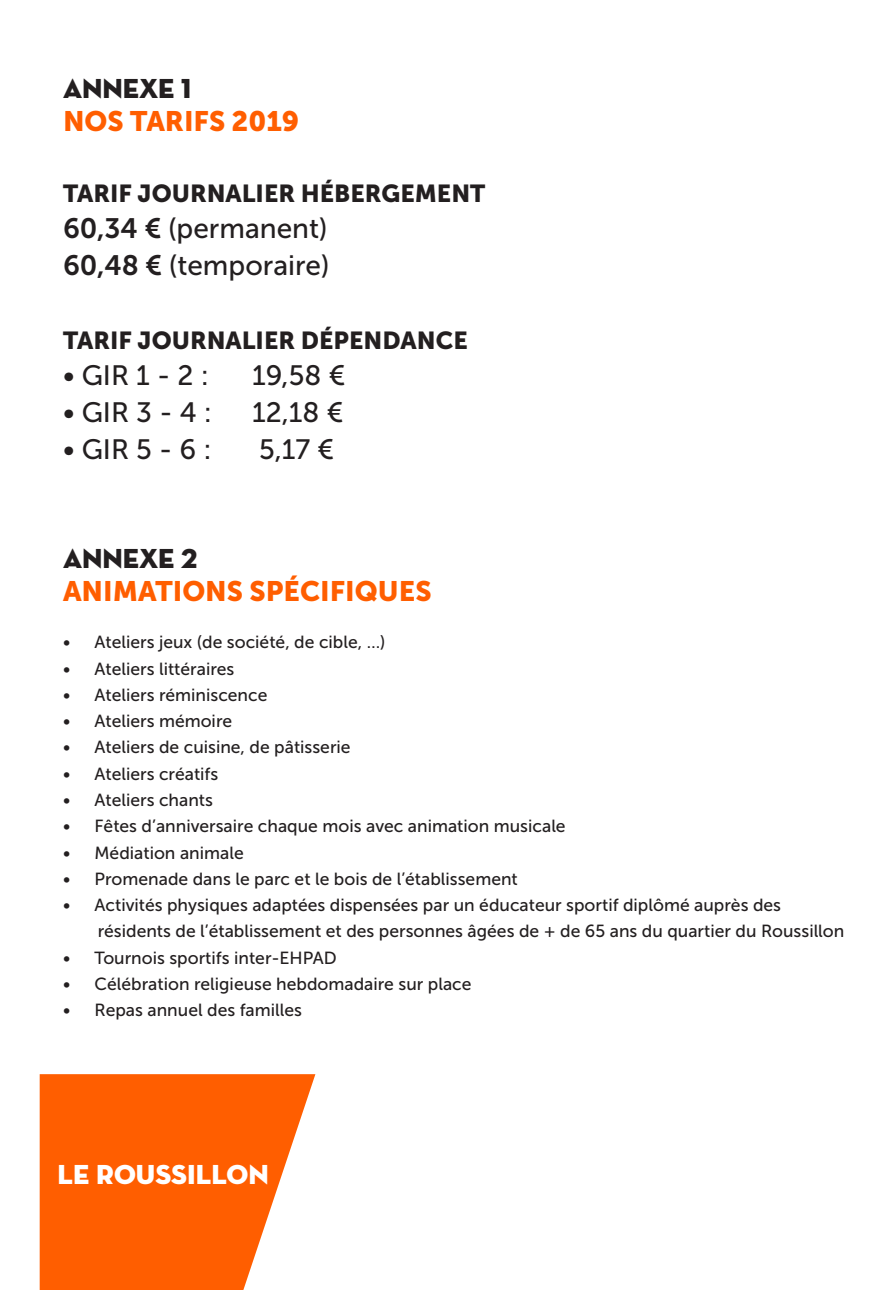
<style>
.page{position:relative;width:893px;height:1290px;background:#fff}
.page>*{position:absolute;margin:0;border:0;box-sizing:border-box;transform-origin:0 0}
.t1{font:28px "Museo Sans 500";color:#231f20}
.t2{font:28px "Museo Sans 900";color:#ff5e00}
.t3{font:28px "Neutra Disp Titling";color:#231f20}
.t4{font:28px "Neutra Disp Titling";color:#fff}
.t5{font:24.5px "Museo Sans 900";color:#231f20}
.t6{font:17.5px "Museo Sans 500";color:#231f20}
.s1{font-family:"Museo Sans 700"}
</style>
<div class="page">
<svg style="left:40px;top:1074px;width:275px;height:216px;background:#ff7221"></svg>
<p class="t3" style="left:63px;top:71px;width:130px">ANNEXE 1</p>
<p class="t2" style="left:63px;top:106px;width:238px">NOS TARIFS 2019</p>
<p class="t5" style="left:63px;top:179px;width:424px">TARIF JOURNALIER HÉBERGEMENT</p>
<p class="t1" style="left:63px;top:213px;width:266px"><span class="s1">60,34 €</span> (permanent)</p>
<p class="t1" style="left:63px;top:250px;width:268px"><span class="s1">60,48 €</span> (temporaire)</p>
<p class="t5" style="left:63px;top:326px;width:406px">TARIF JOURNALIER DÉPENDANCE</p>
<p class="t1" style="left:63px;top:360px;width:147px">• GIR 1 - 2 :</p>
<p class="t1" style="left:252px;top:360px;width:95px">19,58 €</p>
<p class="t1" style="left:63px;top:397px;width:151px">• GIR 3 - 4 :</p>
<p class="t1" style="left:252px;top:397px;width:93px">12,18 €</p>
<p class="t1" style="left:63px;top:434px;width:150px">• GIR 5 - 6 :</p>
<p class="t1" style="left:259px;top:434px;width:76px">5,17 €</p>
<p class="t3" style="left:63px;top:540px;width:136px">ANNEXE 2</p>
<p class="t2" style="left:63px;top:575px;width:370px">ANIMATIONS SPÉCIFIQUES</p>
<p class="t6" style="left:63px;top:633px;width:324px">• Ateliers jeux (de société, de cible, …)</p>
<p class="t6" style="left:63px;top:659px;width:173px">• Ateliers littéraires</p>
<p class="t6" style="left:63px;top:685px;width:206px">• Ateliers réminiscence</p>
<p class="t6" style="left:63px;top:711px;width:171px">• Ateliers mémoire</p>
<p class="t6" style="left:63px;top:738px;width:289px">• Ateliers de cuisine, de pâtisserie</p>
<p class="t6" style="left:63px;top:764px;width:157px">• Ateliers créatifs</p>
<p class="t6" style="left:63px;top:790px;width:152px">• Ateliers chants</p>
<p class="t6" style="left:63px;top:816px;width:504px">• Fêtes d’anniversaire chaque mois avec animation musicale</p>
<p class="t6" style="left:63px;top:843px;width:182px">• Médiation animale</p>
<p class="t6" style="left:63px;top:869px;width:456px">• Promenade dans le parc et le bois de l’établissement</p>
<p class="t6" style="left:63px;top:895px;width:720px">• Activités physiques adaptées dispensées par un éducateur sportif diplômé auprès des</p>
<p class="t6" style="left:98px;top:921px;width:748px">résidents de l’établissement et des personnes âgées de + de 65 ans du quartier du Roussillon</p>
<p class="t6" style="left:63px;top:948px;width:275px">• Tournois sportifs inter-EHPAD</p>
<p class="t6" style="left:63px;top:974px;width:410px">• Célébration religieuse hebdomadaire sur place</p>
<p class="t6" style="left:63px;top:1000px;width:241px">• Repas annuel des familles</p>
<p class="t4" style="left:58px;top:1156px;width:213px">LE ROUSSILLON</p>
</div>
